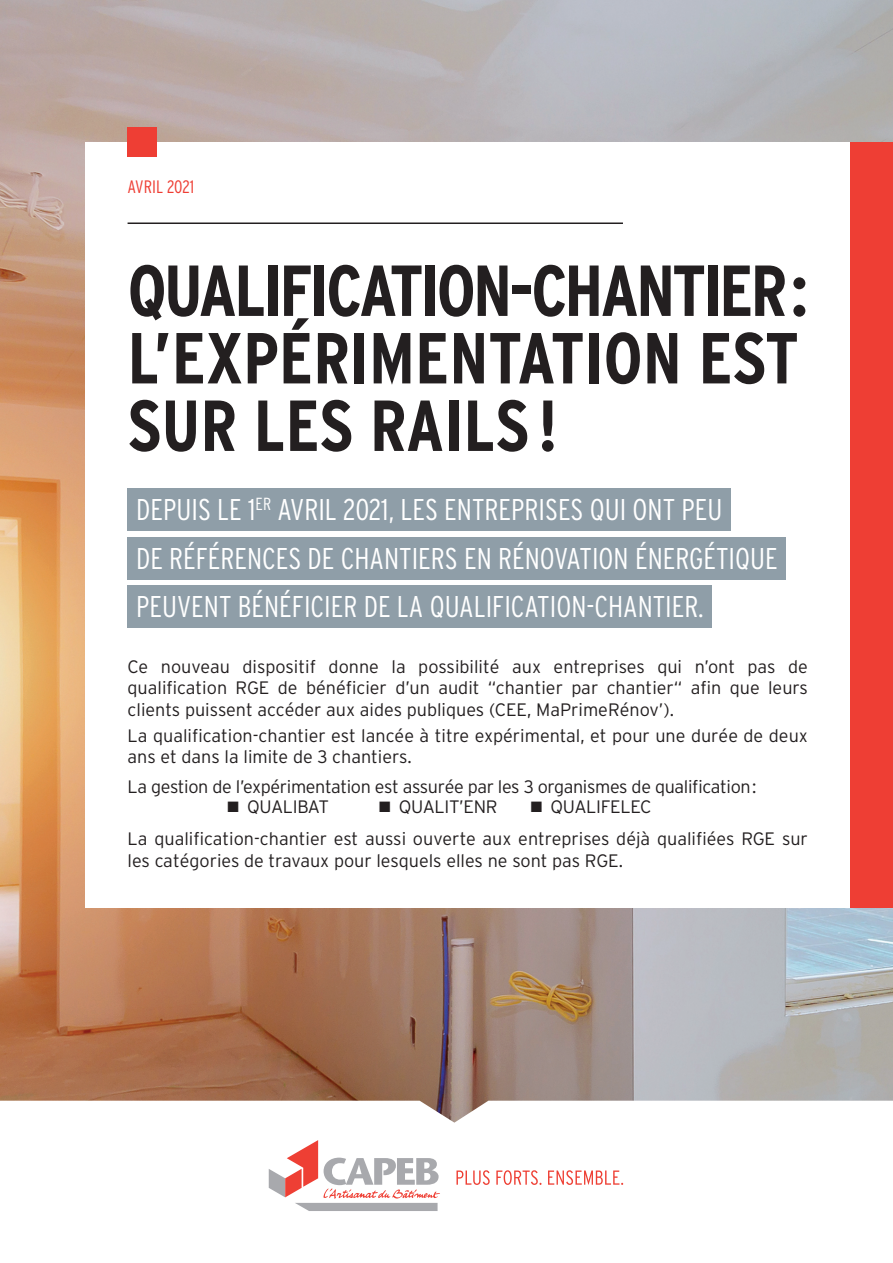
<style>
.page{position:relative;width:893px;height:1263px;background:#fff}
.page>*{position:absolute;margin:0;border:0;box-sizing:border-box;transform-origin:0 0}
.CAPEB_Titre{font:700 condensed 72px/67.5px "Interstate";letter-spacing:-.015em;color:#231f20}
.CAPEB_Chapeau_1_cime{font:300 condensed 30px "Interstate";color:#fff}
.CAPEB_Chapeau_2{font:300 18px/21.6px "Interstate";color:#231f20}
.CAPEB_Chapeau_2-2{font:300 18px "Interstate";letter-spacing:-.02em;color:#231f20}
.t1{font:300 condensed 18px "Interstate";color:#ee3e34}
</style>
<div class="page">
<img style="left:0;top:0;width:893px;height:1101px">
<div style="left:85px;top:142px;width:785px;height:766px;background:#fff"></div>
<div style="left:850px;top:142px;width:43px;height:766px;background:#ee3e34"></div>
<hr style="left:128px;top:222px;width:495px;height:2px;background:#231f20">
<div style="left:128px;top:128px;width:29px;height:29px;background:#ee3e34"></div>
<div style="left:128px;top:489px;width:603px;height:42px;background:#8f9ea8"></div>
<div style="left:128px;top:537px;width:658px;height:42px;background:#8f9ea8"></div>
<div style="left:128px;top:585px;width:584px;height:43px;background:#8f9ea8"></div>
<svg style="left:268px;top:1101px;width:356px;height:87px"></svg>
<svg style="left:456px;top:1170px;width:34px;height:15px"></svg>
<svg style="left:496px;top:1170px;width:45px;height:15px"></svg>
<svg style="left:548px;top:1170px;width:75px;height:15px"></svg>
<svg style="left:269px;top:1140px;width:171px;height:71px"></svg>
<p class="t1" style="left:128px;top:177px;width:68px">AVRIL 2021</p>
<p class="CAPEB_Titre" style="left:128px;top:256px;width:682px">QUALIFICATION-CHANTIER :<br>L’EXPÉRIMENTATION EST<br>SUR LES RAILS !</p>
<p class="CAPEB_Chapeau_1_cime" style="left:136px;top:493px;width:588px">DEPUIS LE 1<sup>ER</sup> AVRIL 2021, LES ENTREPRISES QUI ONT PEU</p>
<p class="CAPEB_Chapeau_1_cime" style="left:136px;top:541px;width:643px">DE RÉFÉRENCES DE CHANTIERS EN RÉNOVATION ÉNERGÉTIQUE</p>
<p class="CAPEB_Chapeau_1_cime" style="left:136px;top:590px;width:569px">PEUVENT BÉNÉFICIER DE LA QUALIFICATION-CHANTIER.</p>
<p class="CAPEB_Chapeau_2" style="left:128px;top:655px;width:682px;text-align:justify">Ce nouveau dispositif donne la possibilité aux entreprises qui n’ont pas de qualification RGE de bénéficier d’un audit “chantier par chantier“ afin que leurs clients puissent accéder aux aides publiques (CEE, MaPrimeRénov’).</p>
<p class="CAPEB_Chapeau_2" style="left:128px;top:724px;width:682px">La qualification-chantier est lancée à titre expérimental, et pour une durée de deux ans et dans la limite de 3 chantiers.</p>
<p class="CAPEB_Chapeau_2-2" style="left:128px;top:777px;width:630px">La gestion de l’expérimentation est assurée par les 3 organismes de qualification:</p>
<p class="CAPEB_Chapeau_2-2" style="left:227px;top:797px;width:103px">■ QUALIBAT</p>
<p class="CAPEB_Chapeau_2-2" style="left:379px;top:797px;width:120px">■ QUALIT’ENR</p>
<p class="CAPEB_Chapeau_2-2" style="left:531px;top:797px;width:122px">■ QUALIFELEC</p>
<p class="CAPEB_Chapeau_2" style="left:128px;top:828px;width:682px">La qualification-chantier est aussi ouverte aux entreprises déjà qualifiées RGE sur les catégories de travaux pour lesquels elles ne sont pas RGE.</p>
</div>
